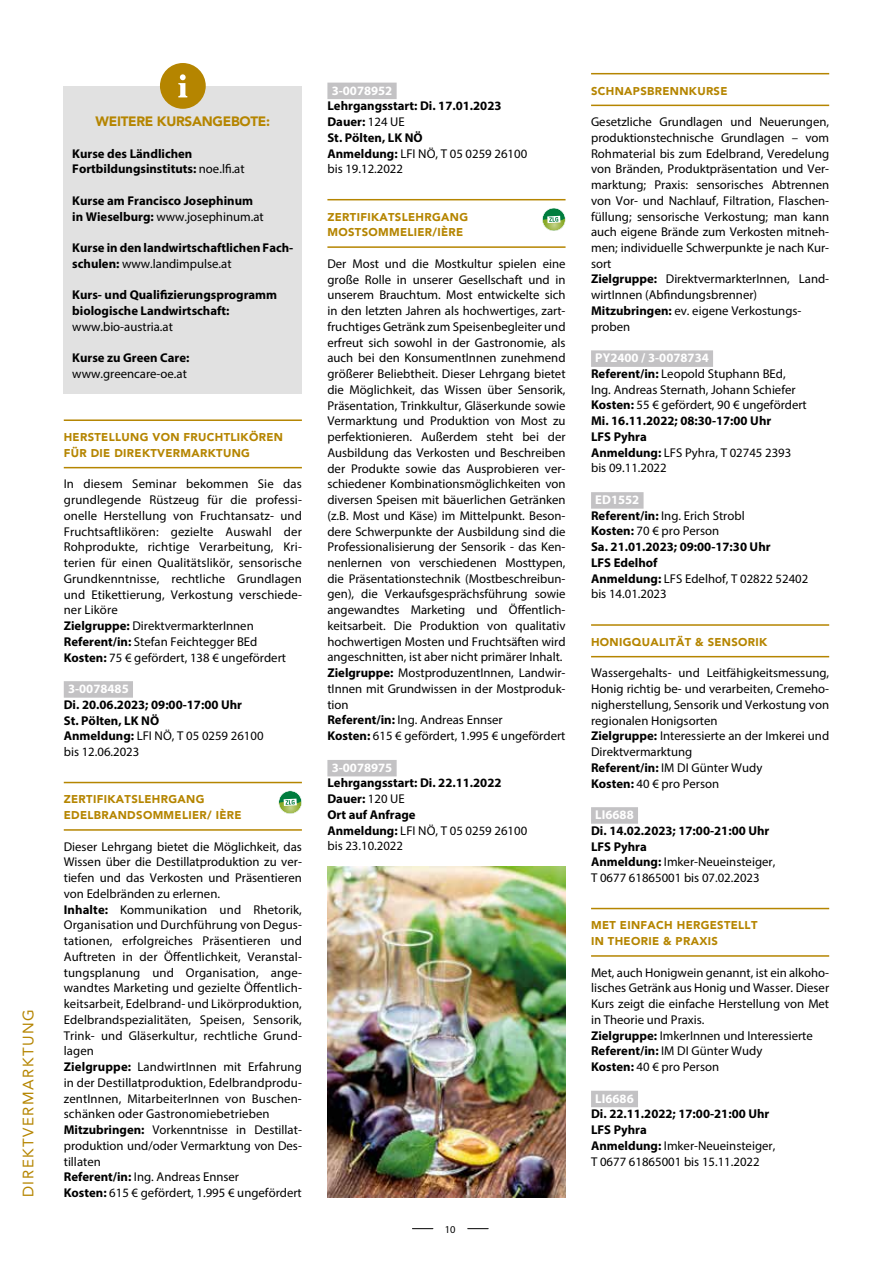
<style>
.page{position:relative;width:893px;height:1263px;background:#fff}
.page>*{position:absolute;margin:0;border:0;box-sizing:border-box;transform-origin:0 0}
.t1{font:15px "Avenir";letter-spacing:.1em;color:#b58500}
.t2{font:900 13.5px "Avenir";letter-spacing:-.02em;color:#b58500}
.t3{font:12.75px/15.8px "Myriad Pro";color:#000}
.t4{font:700 12.75px/15.8px "Myriad Pro";color:#000}
.t5{font:700 12.75px "Myriad Pro";color:#fff}
.t6{font:900 11.25px/15.8px "Avenir";letter-spacing:.03em;color:#b58500}
.t7{font:10.5px "Myriad Pro";color:#000}
.s1{font-weight:400}
.s2{font-weight:700}
.s3{font-weight:700;color:#fff}
.s4{color:#fff}
</style>
<div class="page">
<svg style="left:412px;top:1228px;width:21px;height:1px"></svg>
<svg style="left:468px;top:1228px;width:20px;height:1px"></svg>
<hr style="left:64px;top:467px;width:238px;height:1px;background:#b58500">
<hr style="left:64px;top:419px;width:238px;height:2px;background:#b58500">
<div style="left:64px;top:681px;width:69px;height:17px;background:#c3c2c4"></div>
<hr style="left:64px;top:829px;width:238px;height:2px;background:#b58500">
<hr style="left:64px;top:782px;width:238px;height:1px;background:#b58500">
<svg style="left:279px;top:790px;width:23px;height:24px"></svg>
<div style="left:327px;top:83px;width:70px;height:16px;background:#c3c2c4"></div>
<hr style="left:327px;top:246px;width:239px;height:2px;background:#b58500">
<hr style="left:327px;top:199px;width:239px;height:1px;background:#b58500">
<div style="left:327px;top:760px;width:70px;height:16px;background:#c3c2c4"></div>
<svg style="left:542px;top:208px;width:24px;height:23px"></svg>
<hr style="left:591px;top:105px;width:238px;height:1px;background:#b58500">
<hr style="left:591px;top:73px;width:238px;height:1px;background:#b58500">
<div style="left:591px;top:350px;width:122px;height:17px;background:#c3c2c4"></div>
<div style="left:591px;top:492px;width:53px;height:17px;background:#c3c2c4"></div>
<hr style="left:591px;top:656px;width:238px;height:1px;background:#b58500">
<hr style="left:591px;top:624px;width:238px;height:2px;background:#b58500">
<div style="left:591px;top:807px;width:47px;height:17px;background:#c3c2c4"></div>
<hr style="left:591px;top:955px;width:238px;height:2px;background:#b58500">
<hr style="left:591px;top:908px;width:238px;height:1px;background:#b58500">
<div style="left:591px;top:1091px;width:47px;height:16px;background:#c3c2c4"></div>
<img style="left:327px;top:866px;width:239px;height:331px">
<div style="left:64px;top:86px;width:238px;height:308px;background:#e1e1e1"></div>
<div style="left:160px;top:63px;width:46px;height:46px;background:#b58500;border-radius:50%"></div>
<svg style="left:178px;top:74px;width:9px;height:23px"></svg>
<p class="t1" style="left:20px;top:1197px;width:189px;rotate:-90deg">DIREKTVERMARKTUNG</p>
<p class="t2" style="left:96px;top:113px;width:176px">WEITERE KURSANGEBOTE:</p>
<p class="t4" style="left:72px;top:145px;width:174px">Kurse des Ländlichen<br>Fortbildungsinstituts: <span class="s1">noe.lfi.at</span></p>
<p class="t4" style="left:72px;top:192px;width:193px">Kurse am Francisco Josephinum in Wieselburg: <span class="s1">www.josephinum.at</span></p>
<p class="t4" style="left:72px;top:239px;width:223px">Kurse in den landwirtschaftlichen Fach&shy;schulen: <span class="s1">www.landimpulse.at</span></p>
<p class="t4" style="left:72px;top:287px;width:206px">Kurs- und Qualifizierungsprogramm biologische Landwirtschaft:</p>
<p class="t3" style="left:72px;top:318px;width:102px">www.bio-austria.at</p>
<p class="t4" style="left:72px;top:350px;width:119px">Kurse zu Green Care:</p>
<p class="t3" style="left:72px;top:366px;width:116px">www.greencare-oe.at</p>
<p class="t6" style="left:64px;top:429px;width:221px">HERSTELLUNG VON FRUCHTLIKÖREN<br>FÜR DIE DIREKTVERMARKTUNG</p>
<p class="t3" style="left:64px;top:476px;width:240px">In diesem Seminar bekommen Sie das grundlegende Rüstzeug für die professi&shy;onelle Herstellung von Fruchtansatz- und Fruchtsaftlikören: gezielte Auswahl der Rohprodukte, richtige Verarbeitung, Kri&shy;terien für einen Qualitätslikör, sensorische Grundkenntnisse, rechtliche Grundlagen und Etikettierung, Verkostung verschiede&shy;ner Liköre<br><span class="s2">Zielgruppe:</span> DirektvermarkterInnen <span class="s2">Referent/in:</span> Stefan Feichtegger BEd <span class="s2">Kosten:</span> 75 € gefördert, 138 € ungefördert</p>
<p class="t5" style="left:68px;top:680px;width:62px">3-0078485</p>
<p class="t4" style="left:64px;top:696px;width:201px">Di. 20.06.2023; 09:00-17:00 Uhr<br>St. Pölten, LK NÖ<br>Anmeldung: <span class="s1">LFI NÖ, T 05 0259 26100 bis 12.06.2023</span></p>
<p class="t6" style="left:64px;top:791px;width:179px">ZERTIFIKATSLEHRGANG<br>EDELBRANDSOMMELIER/ IÈRE</p>
<p class="t3" style="left:64px;top:838px;width:240px">Dieser Lehrgang bietet die Möglichkeit, das Wissen über die Destillatproduktion zu ver&shy;tiefen und das Verkosten und Präsentieren von Edelbränden zu erlernen.<br><span class="s2">Inhalte:</span> Kommunikation und Rhetorik, Organisation und Durchführung von Degus&shy;tationen, erfolgreiches Präsentieren und Auftreten in der Öffentlichkeit, Veranstal&shy;tungsplanung und Organisation, ange&shy;wandtes Marketing und gezielte Öffentlich&shy;keitsarbeit, Edelbrand- und Likörproduktion, Edelbrandspezialitäten, Speisen, Sensorik, Trink- und Gläserkultur, rechtliche Grund&shy;lagen<br><span class="s2">Zielgruppe:</span> LandwirtInnen mit Erfahrung in der Destillatproduktion, Edelbrandprodu&shy;zentInnen, MitarbeiterInnen von Buschen&shy;schänken oder Gastronomiebetrieben <span class="s2">Mitzubringen:</span> Vorkenntnisse in Destillat&shy;produktion und/oder Vermarktung von Des&shy;tillaten<br><span class="s2">Referent/in:</span> Ing. Andreas Ennser<br><span class="s2">Kosten:</span> 615 € gefördert, 1.995 € ungefördert</p>
<p class="t5" style="left:332px;top:82px;width:62px">3-0078952</p>
<p class="t4" style="left:327px;top:98px;width:201px">Lehrgangsstart: Di. 17.01.2023<br>Dauer: <span class="s1">124 UE<br></span>St. Pölten, LK NÖ<br>Anmeldung: <span class="s1">LFI NÖ, T 05 0259 26100 bis 19.12.2022</span></p>
<p class="t6" style="left:327px;top:209px;width:142px">ZERTIFIKATSLEHRGANG<br>MOSTSOMMELIER/IÈRE</p>
<p class="t3" style="left:327px;top:255px;width:240px">Der Most und die Mostkultur spielen eine große Rolle in unserer Gesellschaft und in unserem Brauchtum. Most entwickelte sich in den letzten Jahren als hochwertiges, zart&shy;fruchtiges Getränk zum Speisenbegleiter und erfreut sich sowohl in der Gastronomie, als auch bei den KonsumentInnen zunehmend größerer Beliebtheit. Dieser Lehrgang bietet die Möglichkeit, das Wissen über Sensorik, Präsentation, Trinkkultur, Gläserkunde sowie Vermarktung und Produktion von Most zu perfektionieren. Außerdem steht bei der Ausbildung das Verkosten und Beschreiben der Produkte sowie das Ausprobieren ver&shy;schiedener Kombinationsmöglichkeiten von diversen Speisen mit bäuerlichen Getränken (z.B. Most und Käse) im Mittelpunkt. Beson&shy;dere Schwerpunkte der Ausbildung sind die Professionalisierung der Sensorik - das Ken&shy;nenlernen von verschiedenen Mosttypen, die Präsentationstechnik (Mostbeschreibun&shy;gen), die Verkaufsgesprächsführung sowie angewandtes Marketing und Öffentlich&shy;keitsarbeit. Die Produktion von qualitativ hochwertigen Mosten und Fruchtsäften wird angeschnitten, ist aber nicht primärer Inhalt.<br><span class="s2">Zielgruppe:</span> MostproduzentInnen, Landwir&shy;tInnen mit Grundwissen in der Mostproduk&shy;tion<br><span class="s2">Referent/in:</span> Ing. Andreas Ennser<br><span class="s2">Kosten:</span> 615 € gefördert, 1.995 € ungefördert</p>
<p class="t5" style="left:332px;top:759px;width:62px">3-0078975</p>
<p class="t4" style="left:327px;top:775px;width:201px">Lehrgangsstart: Di. 22.11.2022<br>Dauer: <span class="s1">120 UE<br></span>Ort auf Anfrage<br>Anmeldung: <span class="s1">LFI NÖ, T 05 0259 26100 bis 23.10.2022</span></p>
<p class="t7" style="left:445px;top:1222px;width:12px">10</p>
<p class="t6" style="left:591px;top:83px;width:138px">SCHNAPSBRENNKURSE</p>
<p class="t3" style="left:591px;top:114px;width:240px">Gesetzliche Grundlagen und Neuerungen, produktionstechnische Grundlagen – vom Rohmaterial bis zum Edelbrand, Veredelung von Bränden, Produktpräsentation und Ver&shy;marktung; Praxis: sensorisches Abtrennen von Vor- und Nachlauf, Filtration, Flaschen&shy;füllung; sensorische Verkostung; man kann auch eigene Brände zum Verkosten mitneh&shy;men; individuelle Schwerpunkte je nach Kur&shy;sort<br><span class="s2">Zielgruppe:</span> DirektvermarkterInnen, Land&shy;wirtInnen (Abfindungsbrenner)<br><span class="s2">Mitzubringen:</span> ev. eigene Verkostungs&shy;proben</p>
<p class="t3" style="left:591px;top:350px;width:217px;text-indent:4px"><span class="s3">PY2400 / 3-0078734<br></span><span class="s2">Referent/in:</span> Leopold Stuphann BEd,<br>Ing. Andreas Sternath, Johann Schiefer<br><span class="s2">Kosten:</span> 55 € gefördert, 90 € ungefördert<br><span class="s2">Mi. 16.11.2022; 08:30-17:00 Uhr<br>LFS Pyhra<br>Anmeldung:</span> LFS Pyhra, T 02745 2393 bis 09.11.2022</p>
<p class="t4" style="left:591px;top:491px;width:219px;text-indent:4px"><span class="s4">ED1552<br></span>Referent/in: <span class="s1">Ing. Erich Strobl<br></span>Kosten: <span class="s1">70 € pro Person<br></span>Sa. 21.01.2023; 09:00-17:30 Uhr<br>LFS Edelhof<br>Anmeldung: <span class="s1">LFS Edelhof, T 02822 52402 bis 14.01.2023</span></p>
<p class="t6" style="left:591px;top:634px;width:178px">HONIGQUALITÄT &amp; SENSORIK</p>
<p class="t3" style="left:591px;top:665px;width:240px">Wassergehalts- und Leitfähigkeitsmessung, Honig richtig be- und verarbeiten, Cremeho&shy;nigherstellung, Sensorik und Verkostung von regionalen Honigsorten<br><span class="s2">Zielgruppe:</span> Interessierte an der Imkerei und Direktvermarktung<br><span class="s2">Referent/in:</span> IM DI Günter Wudy<br><span class="s2">Kosten:</span> 40 € pro Person</p>
<p class="t5" style="left:595px;top:806px;width:40px">LI6688</p>
<p class="t4" style="left:591px;top:822px;width:186px">Di. 14.02.2023; 17:00-21:00 Uhr<br>LFS Pyhra<br>Anmeldung: <span class="s1">Imker-Neueinsteiger,<br>T 0677 61865001 bis 07.02.2023</span></p>
<p class="t6" style="left:591px;top:917px;width:168px">MET EINFACH HERGESTELLT<br>IN THEORIE &amp; PRAXIS</p>
<p class="t3" style="left:591px;top:964px;width:240px">Met, auch Honigwein genannt, ist ein alkoho&shy;lisches Getränk aus Honig und Wasser. Dieser Kurs zeigt die einfache Herstellung von Met in Theorie und Praxis.<br><span class="s2">Zielgruppe:</span> ImkerInnen und Interessierte <span class="s2">Referent/in:</span> IM DI Günter Wudy<br><span class="s2">Kosten:</span> 40 € pro Person</p>
<p class="t5" style="left:595px;top:1090px;width:40px">LI6686</p>
<p class="t4" style="left:591px;top:1106px;width:186px">Di. 22.11.2022; 17:00-21:00 Uhr<br>LFS Pyhra<br>Anmeldung: <span class="s1">Imker-Neueinsteiger,<br>T 0677 61865001 bis 15.11.2022</span></p>
</div>
